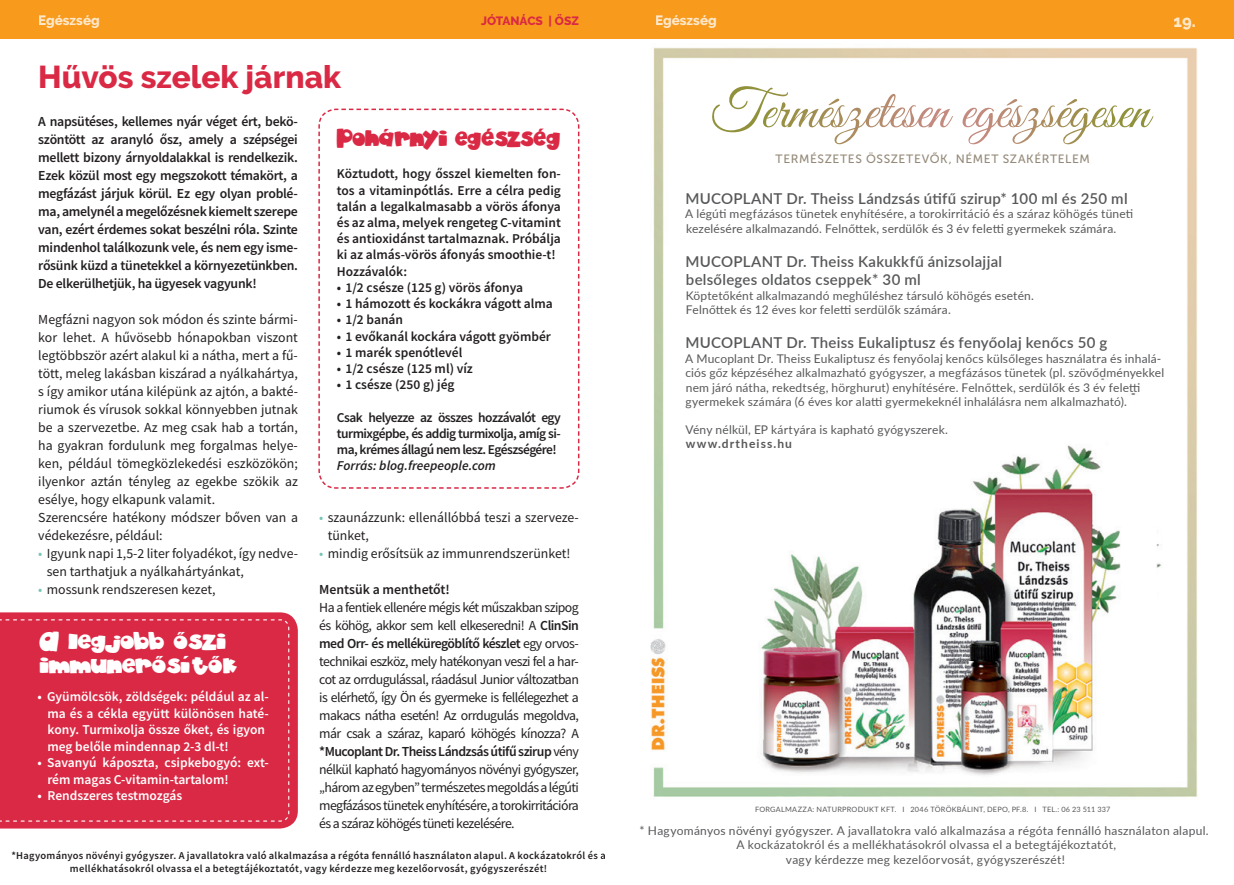
<style>
.page{position:relative;width:1234px;height:885px;background:#fff}
.page>*{position:absolute;margin:0;border:0;box-sizing:border-box;transform-origin:0 0}
.t1{font:800 31.5px "Raleway";color:#da2944}
.t2{font:19.5px/23.4px "aka Dylan Plain";color:#fff}
.t3{font:19.5px "aka Dylan Plain";letter-spacing:-.02em;color:#da2944;scale:.94 1}
.t4{font:800 16.5px "Raleway";color:#fee8cb}
.t5{font:600 15px/18px "Lato";letter-spacing:.02em;color:#57585a}
.t6{font:13.8px/18px "Source Sans Pro";color:#231f20}
.t7{font:600 13.8px/18px "Source Sans Pro";letter-spacing:-.02em;color:#231f20;text-align:justify}
.t8{font:600 13.8px "Source Sans Pro";color:#231f20}
.t9{font:600 13.5px/16.2px "Source Sans Pro";color:#231f20}
.t10{font:600 13.5px/16.5px "Source Sans Pro";color:#fff}
.t11{font:italic 600 13.5px "Source Sans Pro";color:#231f20}
.t12{font:800 13.5px "Raleway";color:#fee8cb}
.t13{font:12px/14.4px "Lato";letter-spacing:.015em;color:#57585a}
.t14{font:12px "Museo Sans 500";letter-spacing:.05em;color:#948978}
.t15{font:700 12px "Lato";letter-spacing:.09em;color:#57585a}
.t16{font:800 12px "Raleway";color:#da2944}
.t17{font:600 10.5px/12.6px "Source Sans Pro";letter-spacing:.025em;color:#231f20;text-align:center}
.t18{font:7.35px "Lato";letter-spacing:.035em;color:#57585a}
.s1{color:#77c6b3}
.s2{font-weight:600}
</style>
<div class="page">
<svg style="left:0;top:612px;width:298px;height:216px;background:#db344d"></svg>
<div style="left:0;top:618px;width:290px;height:204px;background:#da2944"></div>
<img style="left:597px;top:38px;width:626px;height:759px">
<svg style="left:597px;top:853px;width:8px;height:6px"></svg>
<svg style="left:705px;top:86px;width:183px;height:52px"></svg>
<svg style="left:962px;top:99px;width:152px;height:29px"></svg>
<svg style="left:318px;top:108px;width:262px;height:381px"></svg>
<div style="left:1089px;top:311px;width:26px;height:22px;background:#fff"></div>
<div style="left:0;top:0;width:1233px;height:38px;background:#f89a1c"></div>
<p class="t12" style="left:38px;top:13px;width:63px">Egészség</p>
<p class="t16" style="left:481px;top:14px;width:99px">JÓTANÁCS | ŐSZ</p>
<p class="t12" style="left:655px;top:13px;width:63px">Egészség</p>
<p class="t4" style="left:1173px;top:12px;width:24px">19.</p>
<h1 class="t1" style="left:38px;top:59px;width:304px">Hűvös szelek járnak</h1>
<p class="t7" style="left:38px;top:112px;width:261px">A napsütéses, kellemes nyár véget ért, bekö&shy;szöntött az aranyló ősz, amely a szépségei mellett bizony árnyoldalakkal is rendelkezik.<br>Ezek közül most egy megszokott témakört, a megfázást járjuk körül. Ez egy olyan problé&shy;ma, amelynél a megelőzésnek kiemelt szerepe van, ezért érdemes sokat beszélni róla. Szinte mindenhol találkozunk vele, és nem egy isme&shy;rősünk küzd a tünetekkel a környezetünkben.<br>De elkerülhetjük, ha ügyesek vagyunk!</p>
<p class="t6" style="left:38px;top:310px;width:261px">Megfázni nagyon sok módon és szinte bármi&shy;kor lehet. A hűvösebb hónapokban viszont legtöbbször azért alakul ki a nátha, mert a fű&shy;tött, meleg lakásban kiszárad a nyálkahártya, s így amikor utána kilépünk az ajtón, a bakté&shy;riumok és vírusok sokkal könnyebben jutnak be a szervezetbe. Az meg csak hab a tortán, ha gyakran fordulunk meg forgalmas helye&shy;ken, például tömegközlekedési eszközökön; ilyenkor aztán tényleg az egekbe szökik az esélye, hogy elkapunk valamit.<br>Szerencsére hatékony módszer bőven van a védekezésre, például:</p>
<p class="t6" style="left:47px;top:544px;width:252px;text-indent:-9px"><span class="s1">•</span> Igyunk napi 1,5-2 liter folyadékot, így nedve&shy;sen tarthatjuk a nyálkahártyánkat,</p>
<p class="t6" style="left:38px;top:580px;width:179px"><span class="s1">•</span> mossunk rendszeresen kezet,</p>
<h2 class="t3" style="left:337px;top:125px;width:240px">Pohárnyi egészség</h2>
<p class="t9" style="left:337px;top:166px;width:225px">Köztudott, hogy ősszel kiemelten fon&shy;tos a vitaminpótlás. Erre a célra pedig talán a legalkalmasabb a vörös áfonya és az alma, melyek rengeteg C-vitamint és antioxidánst tartalmaznak. Próbálja ki az almás-vörös áfonyás smoothie-t!<br>Hozzávalók:</p>
<p class="t9" style="left:337px;top:279px;width:188px">• 1/2 csésze (125 g) vörös áfonya</p>
<p class="t9" style="left:337px;top:295px;width:217px">• 1 hámozott és kockákra vágott alma</p>
<p class="t9" style="left:337px;top:311px;width:68px">• 1/2 banán</p>
<p class="t9" style="left:337px;top:328px;width:215px">• 1 evőkanál kockára vágott gyömbér</p>
<p class="t9" style="left:337px;top:344px;width:127px">• 1 marék spenótlevél</p>
<p class="t9" style="left:337px;top:360px;width:137px">• 1/2 csésze (125 ml) víz</p>
<p class="t9" style="left:337px;top:376px;width:119px">• 1 csésze (250 g) jég</p>
<p class="t9" style="left:337px;top:409px;width:225px;text-align:justify">Csak helyezze az összes hozzávalót egy turmixgépbe, és addig turmixolja, amíg si&shy;ma, krémes állagú nem lesz. Egészségére!</p>
<p class="t11" style="left:337px;top:457px;width:160px">Forrás: blog.freepeople.com</p>
<p class="t6" style="left:328px;top:508px;width:252px;text-indent:-9px"><span class="s1">•</span> szaunázzunk: ellenállóbbá teszi a szerveze&shy;tünket,</p>
<p class="t6" style="left:319px;top:544px;width:252px"><span class="s1">•</span> mindig erősítsük az immunrendszerünket!</p>
<p class="t8" style="left:319px;top:580px;width:132px">Mentsük a menthetőt!</p>
<p class="t6" style="left:319px;top:598px;width:261px;text-align:justify">Ha a fentiek ellenére mégis két műszakban szipog és köhög, akkor sem kell elkeseredni! A <span class="s2">ClinSin med Orr- és melléküregöblítő készlet</span> egy orvos&shy;technikai eszköz, mely hatékonyan veszi fel a har&shy;cot az orrdugulással, ráadásul Junior változatban is elérhető, így Ön és gyermeke is fellélegezhet a makacs nátha esetén! Az orrdugulás megoldva, már csak a száraz, kaparó köhögés kínozza? A <span class="s2">*Mucoplant Dr. Theiss Lándzsás útifű szirup</span> vény nélkül kapható hagyományos növényi gyógyszer, „három az egyben” természetes megoldás a légúti megfázásos tünetek enyhítésére, a torokirritációra és a száraz köhögés tüneti kezelésére.</p>
<h2 class="t2" style="left:40px;top:630px;width:199px">A legjobb őszi immunerősítők</h2>
<p class="t10" style="left:47px;top:688px;width:223px;text-indent:-10px">• Gyümölcsök, zöldségek: például az al&shy;ma és a cékla együtt különösen haté&shy;kony. Turmixolja össze őket, és igyon meg belőle mindennap 2-3 dl-t!</p>
<p class="t10" style="left:47px;top:754px;width:223px;text-indent:-10px">• Savanyú káposzta, csipkebogyó: ext&shy;rém magas C-vitamin-tartalom!</p>
<p class="t10" style="left:37px;top:787px;width:146px">• Rendszeres testmozgás</p>
<p class="t17" style="left:11px;top:848px;width:595px">*Hagyományos növényi gyógyszer. A javallatokra való alkalmazása a régóta fennálló használaton alapul. A kockázatokról és a mellékhatásokról olvassa el a betegtájékoztatót, vagy kérdezze meg kezelőorvosát, gyógyszerészét!</p>
<p class="t14" style="left:775px;top:153px;width:315px">TERMÉSZETES ÖSSZETEVŐK, NÉMET SZAKÉRTELEM</p>
<p class="t5" style="left:685px;top:189px;width:443px">MUCOPLANT Dr. Theiss Lándzsás útifű szirup* 100 ml és 250 ml</p>
<p class="t13" style="left:685px;top:206px;width:449px">A légúti megfázásos tünetek enyhítésére, a torokirritáció és a száraz köhögés tüneti kezelésére alkalmazandó. Felnőttek, serdülők és 3 év feletti gyermekek számára.</p>
<p class="t5" style="left:685px;top:252px;width:318px">MUCOPLANT Dr. Theiss Kakukkfű ánizsolajjal belsőleges oldatos cseppek* 30 ml</p>
<p class="t13" style="left:685px;top:287px;width:349px">Köptetőként alkalmazandó meghűléshez társuló köhögés esetén.<br>Felnőttek és 12 éves kor feletti serdülők számára.</p>
<p class="t5" style="left:685px;top:333px;width:423px">MUCOPLANT Dr. Theiss Eukaliptusz és fenyőolaj kenőcs 50 g</p>
<p class="t13" style="left:685px;top:350px;width:480px">A Mucoplant Dr. Theiss Eukaliptusz és fenyőolaj kenőcs külsőleges használatra és inhalá&shy;ciós gőz képzéséhez alkalmazható gyógyszer, a megfázásos tünetek (pl. szövődményekkel nem járó nátha, rekedtség, hörghurut) enyhítésére. Felnőttek, serdülők és 3 év feletti gyermekek számára (6 éves kor alatti gyermekeknél inhalálásra nem alkalmazható).</p>
<p class="t13" style="left:685px;top:422px;width:264px">Vény nélkül, EP kártyára is kapható gyógyszerek.</p>
<p class="t15" style="left:685px;top:435px;width:108px">www.drtheiss.hu</p>
<p class="t18" style="left:754px;top:804px;width:357px">FORGALMAZZA: NATURPRODUKT KFT. I 2046 TÖRÖKBÁLINT, DEPO, PF.8. I TEL.: 06 23 511 337</p>
<p class="t13" style="left:639px;top:822px;width:570px;text-align:center">* Hagyományos növényi gyógyszer. A javallatokra való alkalmazása a régóta fennálló használaton alapul.<br>A kockázatokról és a mellékhatásokról olvassa el a betegtájékoztatót,<br>vagy kérdezze meg kezelőorvosát, gyógyszerészét!</p>
</div>
